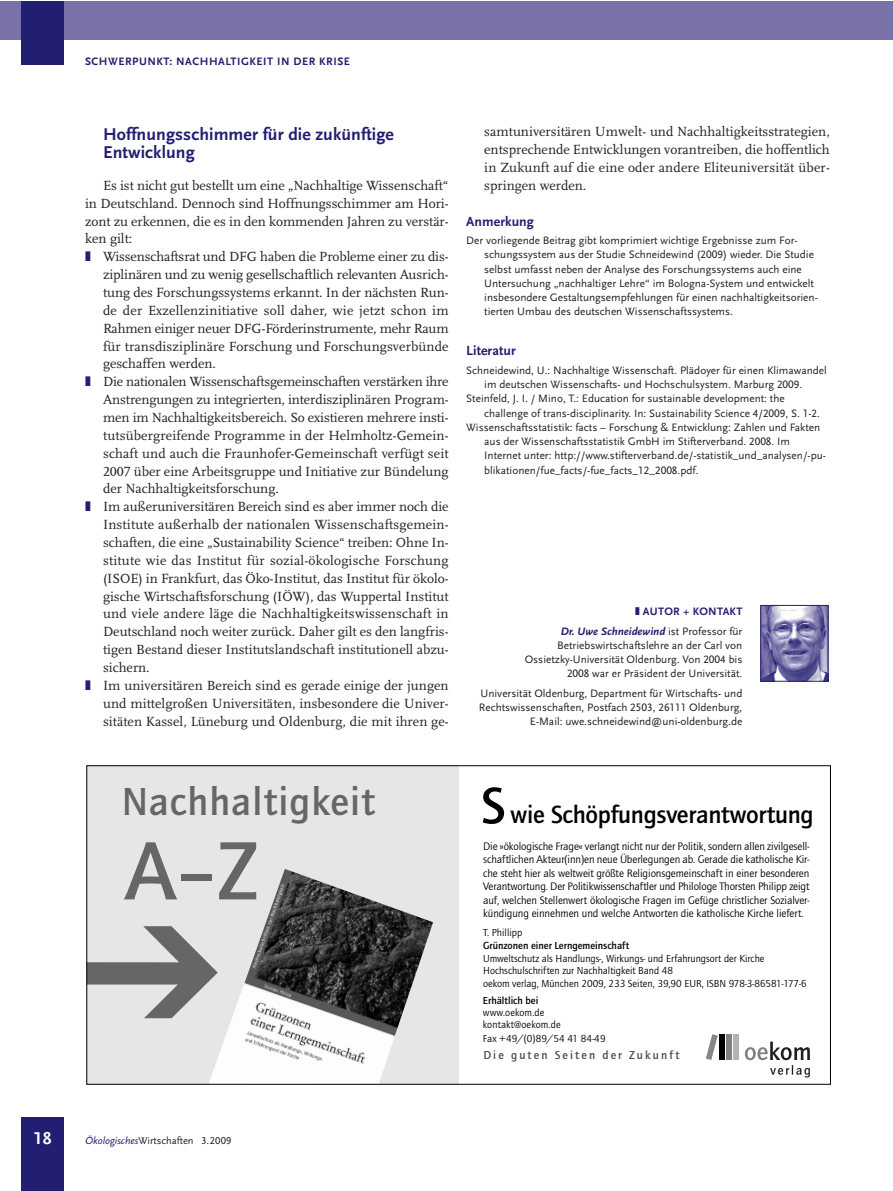
<style>
.page{position:relative;width:893px;height:1191px;background:#fff}
.page>*{position:absolute;margin:0;border:0;box-sizing:border-box;transform-origin:0 0}
.t1{font:85.5px "Quay Itc T Bold+RRNGKD";color:#666}
.t2{font:40.5px "Quay Itc T Bold+RRNGKD";letter-spacing:.03em;color:#666}
.t3{font:25.5px "Quay Itc T Bold+RRNGKD";letter-spacing:-.01em;color:#000}
.t4{font:700 17.85px/17.9px "Scala Sans LF";letter-spacing:.005em;color:#221e72}
.t5{font:700 17.85px "Scala Sans LF";color:#fff}
.t6{font:13.8px/17.9px "Scala LF";color:#231f20;text-align:justify}
.t7{font:700 13.8px "Scala Sans LF";letter-spacing:.005em;color:#221e72}
.t8{font:12px "Quay Itc T Bold+RRNGKD";letter-spacing:.175em;color:#4d4d4d}
.t9{font:11.25px/14.2px "Scala Sans LF";color:#231f20;text-align:right}
.t10{font:11.25px/13.5px "Quay Itc T Book+QTHJPN";letter-spacing:-.005em;color:#000;text-align:justify}
.t11{font:italic 700 11.25px/20px "Scala Sans LF";color:#221e72;text-align:right}
.t12{font:700 11.25px "Scala Sans LF";letter-spacing:.05em;color:#221e72}
.t13{font:10.5px/12.8px "Quay Itc T Book+QTHJPN";color:#000}
.t14{font:10.5px "Quay Itc T Bold+RRNGKD";color:#000}
.t15{font:10.5px "Scala Sans LF";color:#231f20}
.s1{color:#221e72}
.s2{font-style:normal}
.s3{font-weight:400;font-style:normal;color:#231f20}
.s4{font-size:52.5px}
.s5{font-style:italic;color:#221e72}
</style>
<div class="page">
<div style="left:0;top:1px;width:892px;height:38px;background:#7872a8"></div>
<div style="left:21px;top:1117px;width:43px;height:74px;background:#221e72"></div>
<div style="left:21px;top:1px;width:43px;height:64px;background:#221e72"></div>
<img style="left:762px;top:607px;width:64px;height:72px">
<div style="left:760px;top:605px;width:68px;height:76px;border:1px solid #221e72"></div>
<div style="left:87px;top:765px;width:372px;height:319px;background:#e6e6e6"></div>
<div style="left:733px;top:1034px;width:6px;height:26px;background:#b3b3b3"></div>
<div style="left:726px;top:1034px;width:6px;height:26px;background:#808080"></div>
<div style="left:719px;top:1034px;width:6px;height:26px;background:#000"></div>
<svg style="left:706px;top:1034px;width:12px;height:26px"></svg>
<svg style="left:745px;top:1041px;width:65px;height:36px"></svg>
<svg style="left:89px;top:926px;width:120px;height:92px"></svg>
<img style="left:210px;top:869px;width:223px;height:213px">
<p class="t5" style="left:33px;top:1131px;width:20px">18</p>
<p class="t12" style="left:85px;top:57px;width:266px">SCHWERPUNKT: NACHHALTIGKEIT IN DER KRISE</p>
<p class="t4" style="left:103px;top:126px;width:292px">Hoffnungsschimmer für die zukünftige<br>Entwicklung</p>
<p class="t6" style="left:103px;top:178px;width:347px">Es ist nicht gut bestellt um eine „Nachhaltige Wissenschaft“</p>
<p class="t6" style="left:85px;top:195px;width:365px">in Deutschland. Dennoch sind Hoffnungsschimmer am Hori-</p>
<p class="t6" style="left:85px;top:213px;width:365px">zont zu erkennen, die es in den kommenden Jahren zu verstär-</p>
<p class="t6" style="left:85px;top:231px;width:49px">ken gilt:</p>
<p class="t6" style="left:85px;top:249px;width:365px"><span class="s1">❚</span> Wissenschaftsrat und DFG haben die Probleme einer zu dis-</p>
<p class="t6" style="left:103px;top:267px;width:347px">ziplinären und zu wenig gesellschaftlich relevanten Ausrich-</p>
<p class="t6" style="left:103px;top:285px;width:347px">tung des Forschungssystems erkannt. In der nächsten Run-</p>
<p class="t6" style="left:103px;top:302px;width:347px">de der Exzellenzinitiative soll daher, wie jetzt schon im</p>
<p class="t6" style="left:103px;top:320px;width:347px">Rahmen einiger neuer DFG-Förderinstrumente, mehr Raum</p>
<p class="t6" style="left:103px;top:338px;width:347px">für transdisziplinäre Forschung und Forschungsverbünde</p>
<p class="t6" style="left:103px;top:356px;width:115px">geschaffen werden.</p>
<p class="t6" style="left:85px;top:374px;width:365px"><span class="s1">❚</span> Die nationalen Wissenschaftsgemeinschaften verstärken ihre</p>
<p class="t6" style="left:103px;top:392px;width:347px">Anstrengungen zu integrierten, interdisziplinären Program-</p>
<p class="t6" style="left:103px;top:410px;width:347px">men im Nachhaltigkeitsbereich. So existieren mehrere insti-</p>
<p class="t6" style="left:103px;top:427px;width:347px">tutsübergreifende Programme in der Helmholtz-Gemein-</p>
<p class="t6" style="left:103px;top:445px;width:347px">schaft und auch die Fraunhofer-Gemeinschaft verfügt seit</p>
<p class="t6" style="left:103px;top:463px;width:347px">2007 über eine Arbeitsgruppe und Initiative zur Bündelung</p>
<p class="t6" style="left:103px;top:481px;width:177px">der Nachhaltigkeitsforschung.</p>
<p class="t6" style="left:85px;top:499px;width:365px"><span class="s1">❚</span> Im außeruniversitären Bereich sind es aber immer noch die</p>
<p class="t6" style="left:103px;top:517px;width:347px">Institute außerhalb der nationalen Wissenschaftsgemein-</p>
<p class="t6" style="left:103px;top:535px;width:347px">schaften, die eine „Sustainability Science“ treiben: Ohne In-</p>
<p class="t6" style="left:103px;top:552px;width:347px">stitute wie das Institut für sozial-ökologische Forschung</p>
<p class="t6" style="left:103px;top:570px;width:347px">(ISOE) in Frankfurt, das Öko-Institut, das Institut für ökolo-</p>
<p class="t6" style="left:103px;top:588px;width:347px">gische Wirtschaftsforschung (IÖW), das Wuppertal Institut</p>
<p class="t6" style="left:103px;top:606px;width:347px">und viele andere läge die Nachhaltigkeitswissenschaft in</p>
<p class="t6" style="left:103px;top:624px;width:347px">Deutschland noch weiter zurück. Daher gilt es den langfris-</p>
<p class="t6" style="left:103px;top:642px;width:347px">tigen Bestand dieser Institutslandschaft institutionell abzu-</p>
<p class="t6" style="left:103px;top:659px;width:48px">sichern.</p>
<p class="t6" style="left:85px;top:677px;width:365px"><span class="s1">❚</span> Im universitären Bereich sind es gerade einige der jungen</p>
<p class="t6" style="left:103px;top:695px;width:347px">und mittelgroßen Universitäten, insbesondere die Univer-</p>
<p class="t6" style="left:103px;top:713px;width:347px">sitäten Kassel, Lüneburg und Oldenburg, die mit ihren ge-</p>
<p class="t6" style="left:484px;top:124px;width:347px">samtuniversitären Umwelt- und Nachhaltigkeitsstrategien, entsprechende Entwicklungen vorantreiben, die hoffentlich in Zukunft auf die eine oder andere Eliteuniversität über&shy;springen werden.</p>
<p class="t7" style="left:466px;top:216px;width:69px">Anmerkung</p>
<p class="t9" style="left:484px;top:234px;width:335px;text-align:left;text-indent:-18px">Der vorliegende Beitrag gibt komprimiert wichtige Ergebnisse zum For&shy;schungssystem aus der Studie Schneidewind (2009) wieder. Die Studie selbst umfasst neben der Analyse des Forschungssystems auch eine Untersuchung „nachhaltiger Lehre“ im Bologna-System und entwickelt insbesondere Gestaltungsempfehlungen für einen nachhaltigkeitsorien&shy;tierten Umbau des deutschen Wissenschaftssystems.</p>
<p class="t7" style="left:466px;top:345px;width:51px">Literatur</p>
<p class="t9" style="left:466px;top:364px;width:362px">Schneidewind, U.: Nachhaltige Wissenschaft. Plädoyer für einen Klimawandel</p>
<p class="t9" style="left:484px;top:378px;width:320px">im deutschen Wissenschafts- und Hochschulsystem. Marburg 2009.</p>
<p class="t9" style="left:466px;top:392px;width:320px">Steinfeld, J. I. / Mino, T.: Education for sustainable development: the</p>
<p class="t9" style="left:484px;top:407px;width:337px">challenge of trans-disciplinarity. In: Sustainability Science 4/2009, S. 1-2.</p>
<p class="t9" style="left:466px;top:421px;width:355px">Wissenschaftsstatistik: facts – Forschung &amp; Entwicklung: Zahlen und Fakten</p>
<p class="t9" style="left:484px;top:435px;width:307px">aus der Wissenschaftsstatistik GmbH im Stifterverband. 2008. Im</p>
<p class="t9" style="left:484px;top:449px;width:343px">Internet unter: http://www.stifterverband.de/-statistik_und_analysen/-pu-</p>
<p class="t9" style="left:484px;top:464px;width:216px">blikationen/fue_facts/-fue_facts_12_2008.pdf.</p>
<p class="t11" style="left:561px;top:602px;width:183px">❚ <span class="s2">AUTOR + KONTAKT<br></span>Dr. Uwe Schneidewind <span class="s3">ist Professor für</span></p>
<p class="t9" style="left:525px;top:639px;width:219px">Betriebswirtschaftslehre an der Carl von<br>Ossietzky-Universität Oldenburg. Von 2004 bis<br>2008 war er Präsident der Universität.</p>
<p class="t9" style="left:479px;top:687px;width:265px">Universität Oldenburg, Department für Wirtschafts- und<br>Rechtswissenschaften, Postfach 2503, 26111 Oldenburg,<br>E-Mail: uwe.schneidewind@uni-oldenburg.de</p>
<h2 class="t2" style="left:122px;top:787px;width:255px">Nachhaltigkeit</h2>
<h1 class="t1" style="left:125px;top:840px;width:135px">A–Z</h1>
<h3 class="t3" style="left:481px;top:805px;width:335px"><span class="s4">S</span> wie Schöpfungsverantwortung</h3>
<p class="t10" style="left:483px;top:840px;width:328px">Die »ökologische Frage« verlangt nicht nur der Politik, sondern allen zivilgesell - schaftlichen Akteur(inn)en neue Überlegungen ab. Gerade die katholische Kir&shy;che steht hier als weltweit größte Religionsgemeinschaft in einer besonderen Ver antwortung. Der Politikwissenschaftler und Philologe Thorsten Philipp zeigt auf, welchen Stellenwert ökologische Fragen im Gefüge christlicher Sozial ver - kündigung einnehmen und welche Antworten die katholische Kirche liefert.</p>
<p class="t13" style="left:483px;top:927px;width:41px">T. Phillipp</p>
<p class="t14" style="left:483px;top:941px;width:148px">Grünzonen einer Lerngemeinschaft</p>
<p class="t13" style="left:483px;top:952px;width:325px">Umweltschutz als Handlungs-, Wirkungs- und Erfahrungsort der Kirche<br>Hochschulschriften zur Nachhaltigkeit Band 48<br>oekom verlag, München 2009, 233 Seiten, 39,90 EUR, ISBN 978-3-86581-177-6</p>
<p class="t14" style="left:483px;top:997px;width:57px">Erhältlich bei</p>
<p class="t13" style="left:483px;top:1007px;width:79px;line-height:12px">www.oekom.de kontakt@oekom.de</p>
<p class="t13" style="left:483px;top:1033px;width:124px">Fax +49/(0)89/54 41 84-49</p>
<p class="t8" style="left:483px;top:1050px;width:198px">Die guten Seiten der Zukunft</p>
<p class="t15" style="left:85px;top:1136px;width:148px"><span class="s5">Ökologisches</span>Wirtschaften 3.2009</p>
</div>
